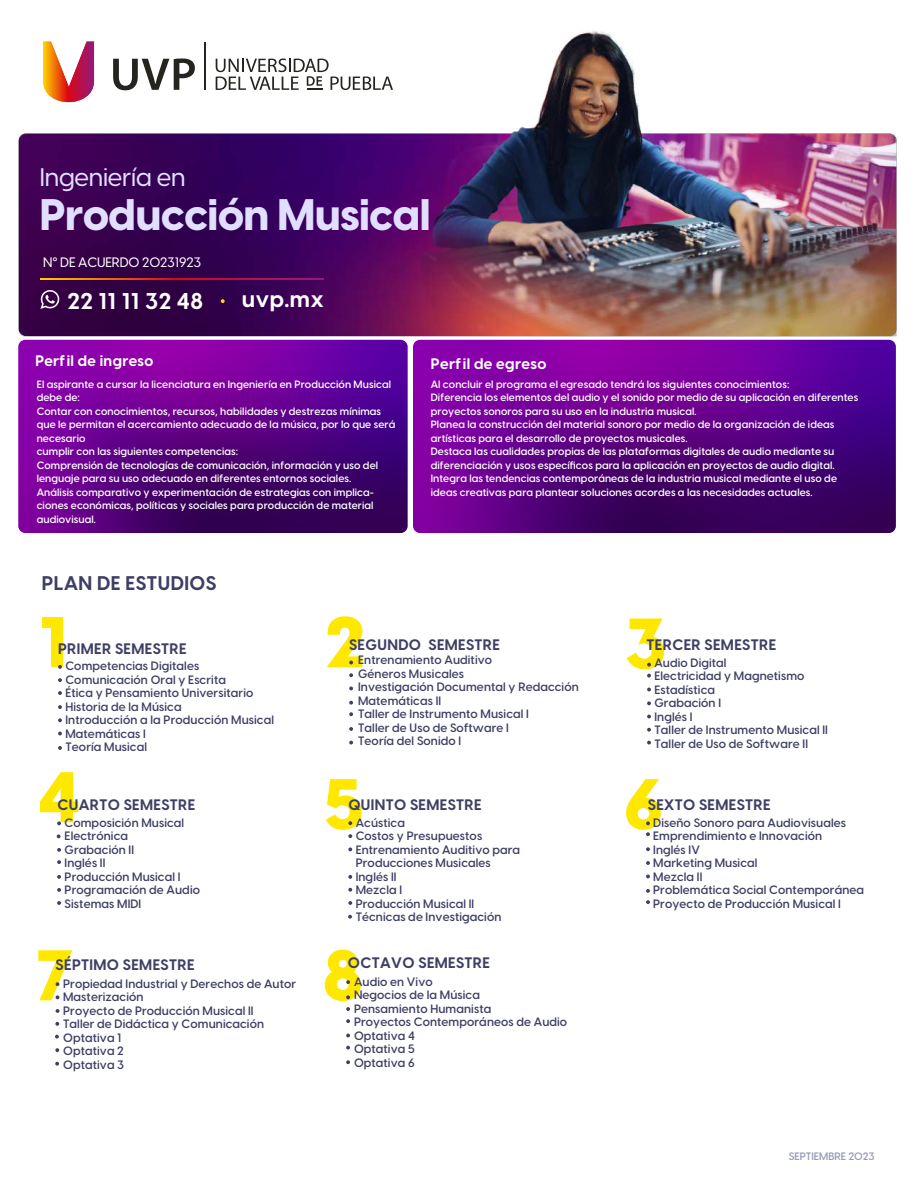
<style>
.page{position:relative;width:918px;height:1188px;background:#fff}
.page>*{position:absolute;margin:0;border:0;box-sizing:border-box;transform-origin:0 0}
.t1{font:800 70.5px "Visby CF";color:#ffe800}
.t2{font:800 43.5px "Visby CF";letter-spacing:-.01em;color:#e1dfff}
.t3{font:500 25.05px "Visby CF";letter-spacing:-.01em;color:#e1dfff}
.t4{font:700 22.5px "Visby CF";letter-spacing:.025em;color:#fff}
.t5{font:700 19.5px "Visby CF";letter-spacing:.025em;color:#3e3f64}
.t6{font:700 15px "Visby CF";letter-spacing:.025em;color:#3e3f64}
.t7{font:700 15px "Visby CF";letter-spacing:.025em;color:#fff}
.t8{font:500 13.5px "Visby CF";letter-spacing:-.01em;color:#fff}
.t9{font:600 12px/13.5px "Visby CF";letter-spacing:.01em;color:#3e3f64}
.t10{font:600 10.65px "Visby CF";color:#969ab5}
.t11{font:600 10.5px/13.5px "Visby CF";letter-spacing:.01em;color:#fff}
</style>
<div class="page">
<img style="left:18px;top:31px;width:880px;height:309px">
<svg style="left:43px;top:42px;width:51px;height:67px"></svg>
<svg style="left:216px;top:58px;width:177px;height:32px"></svg>
<hr style="left:204px;top:42px;width:2px;height:48px;background:#26241e">
<svg style="left:113px;top:58px;width:82px;height:32px"></svg>
<svg style="left:40px;top:290px;width:19px;height:19px"></svg>
<svg style="left:58px;top:665px;width:4px;height:4px"></svg>
<svg style="left:58px;top:678px;width:4px;height:4px"></svg>
<svg style="left:58px;top:691px;width:4px;height:4px"></svg>
<svg style="left:58px;top:705px;width:4px;height:4px"></svg>
<svg style="left:58px;top:718px;width:4px;height:4px"></svg>
<svg style="left:58px;top:732px;width:4px;height:3px"></svg>
<svg style="left:58px;top:746px;width:4px;height:4px"></svg>
<svg style="left:57px;top:821px;width:4px;height:4px"></svg>
<svg style="left:57px;top:860px;width:4px;height:4px"></svg>
<svg style="left:57px;top:875px;width:4px;height:4px"></svg>
<svg style="left:57px;top:848px;width:4px;height:4px"></svg>
<svg style="left:57px;top:888px;width:4px;height:4px"></svg>
<svg style="left:57px;top:901px;width:4px;height:4px"></svg>
<svg style="left:57px;top:834px;width:4px;height:4px"></svg>
<svg style="left:56px;top:982px;width:3px;height:4px"></svg>
<svg style="left:56px;top:995px;width:3px;height:4px"></svg>
<svg style="left:55px;top:1062px;width:4px;height:4px"></svg>
<svg style="left:56px;top:1009px;width:3px;height:4px"></svg>
<svg style="left:55px;top:1048px;width:4px;height:4px"></svg>
<svg style="left:55px;top:1035px;width:4px;height:4px"></svg>
<svg style="left:55px;top:1022px;width:4px;height:4px"></svg>
<svg style="left:349px;top:661px;width:4px;height:3px"></svg>
<svg style="left:349px;top:673px;width:4px;height:4px"></svg>
<svg style="left:349px;top:687px;width:4px;height:3px"></svg>
<svg style="left:349px;top:701px;width:4px;height:4px"></svg>
<svg style="left:349px;top:712px;width:4px;height:4px"></svg>
<svg style="left:349px;top:741px;width:4px;height:4px"></svg>
<svg style="left:349px;top:727px;width:4px;height:4px"></svg>
<svg style="left:647px;top:663px;width:4px;height:4px"></svg>
<svg style="left:647px;top:674px;width:4px;height:4px"></svg>
<svg style="left:647px;top:701px;width:4px;height:4px"></svg>
<svg style="left:647px;top:688px;width:4px;height:3px"></svg>
<svg style="left:647px;top:728px;width:4px;height:4px"></svg>
<svg style="left:647px;top:715px;width:4px;height:3px"></svg>
<svg style="left:647px;top:741px;width:4px;height:4px"></svg>
<svg style="left:346px;top:980px;width:4px;height:4px"></svg>
<svg style="left:346px;top:995px;width:4px;height:4px"></svg>
<svg style="left:346px;top:1019px;width:4px;height:4px"></svg>
<svg style="left:346px;top:1007px;width:4px;height:4px"></svg>
<svg style="left:346px;top:1046px;width:4px;height:4px"></svg>
<svg style="left:346px;top:1060px;width:4px;height:4px"></svg>
<svg style="left:346px;top:1034px;width:4px;height:3px"></svg>
<svg style="left:348px;top:821px;width:4px;height:4px"></svg>
<svg style="left:348px;top:834px;width:4px;height:4px"></svg>
<svg style="left:348px;top:875px;width:4px;height:4px"></svg>
<svg style="left:348px;top:915px;width:4px;height:4px"></svg>
<svg style="left:348px;top:848px;width:4px;height:3px"></svg>
<svg style="left:348px;top:888px;width:4px;height:4px"></svg>
<svg style="left:348px;top:901px;width:4px;height:4px"></svg>
<svg style="left:646px;top:821px;width:4px;height:4px"></svg>
<svg style="left:646px;top:832px;width:4px;height:4px"></svg>
<svg style="left:646px;top:847px;width:4px;height:4px"></svg>
<svg style="left:646px;top:875px;width:4px;height:3px"></svg>
<svg style="left:646px;top:861px;width:4px;height:4px"></svg>
<svg style="left:646px;top:889px;width:4px;height:4px"></svg>
<svg style="left:646px;top:900px;width:4px;height:4px"></svg>
<svg style="left:40px;top:279px;width:283px;height:1px"></svg>
<svg style="left:221px;top:299px;width:4px;height:4px"></svg>
<svg style="left:18px;top:340px;width:390px;height:193px;background:#600187"></svg>
<svg style="left:413px;top:340px;width:483px;height:193px;background:#610088"></svg>
<h3 class="t3" style="left:40px;top:158px;width:147px">Ingeniería en</h3>
<h2 class="t2" style="left:40px;top:181px;width:392px">Producción Musical</h2>
<p class="t8" style="left:43px;top:252px;width:159px">N° DE ACUERDO 20231923</p>
<h3 class="t4" style="left:68px;top:284px;width:137px">22 11 11 32 48</h3>
<h3 class="t4" style="left:242px;top:282px;width:83px">uvp.mx</h3>
<h3 class="t7" style="left:35px;top:349px;width:119px">Perfil de ingreso</h3>
<h3 class="t7" style="left:431px;top:352px;width:117px">Perfil de egreso</h3>
<p class="t11" style="left:37px;top:377px;width:360px">El aspirante a cursar la licenciatura en Ingeniería en Producción Musical debe de:<br>Contar con conocimientos, recursos, habilidades y destrezas mínimas que le permitan el acercamiento adecuado de la música, por lo que será necesario<br>cumplir con las siguientes competencias:<br>Comprensión de tecnologías de comunicación, información y uso del lenguaje para su uso adecuado en diferentes entornos sociales.<br>Análisis comparativo y experimentación de estrategias con implica&shy;ciones económicas, políticas y sociales para producción de material audiovisual.</p>
<p class="t11" style="left:431px;top:377px;width:429px">Al concluir el programa el egresado tendrá los siguientes conocimientos:<br>Diferencia los elementos del audio y el sonido por medio de su aplicación en diferentes proyectos sonoros para su uso en la industria musical.<br>Planea la construcción del material sonoro por medio de la organización de ideas artísticas para el desarrollo de proyectos musicales.<br>Destaca las cualidades propias de las plataformas digitales de audio mediante su diferenciación y usos específicos para la aplicación en proyectos de audio digital.<br>Integra las tendencias contemporáneas de la industria musical mediante el uso de ideas creativas para plantear soluciones acordes a las necesidades actuales.</p>
<h3 class="t5" style="left:42px;top:568px;width:176px">PLAN DE ESTUDIOS</h3>
<h1 class="t1" style="left:39px;top:586px;width:31px">1</h1>
<h1 class="t1" style="left:325px;top:586px;width:41px">2</h1>
<h1 class="t1" style="left:625px;top:587px;width:43px">3</h1>
<h3 class="t6" style="left:349px;top:633px;width:152px">SEGUNDO SEMESTRE</h3>
<p class="t9" style="left:358px;top:653px;width:222px">Entrenamiento Auditivo<br>Géneros Musicales<br>Investigación Documental y Redacción<br>Matemáticas II<br>Taller de Instrumento Musical I<br>Taller de Uso de Software I<br>Teoría del Sonido I</p>
<h3 class="t6" style="left:647px;top:633px;width:131px">TERCER SEMESTRE</h3>
<p class="t9" style="left:654px;top:655px;width:175px">Audio Digital<br>Electricidad y Magnetismo<br>Estadística<br>Grabación I<br>Inglés I<br>Taller de Instrumento Musical II<br>Taller de Uso de Software II</p>
<h3 class="t6" style="left:58px;top:637px;width:130px">PRIMER SEMESTRE</h3>
<p class="t9" style="left:65px;top:659px;width:210px">Competencias Digitales<br>Comunicación Oral y Escrita<br>Ética y Pensamiento Universitario<br>Historia de la Música<br>Introducción a la Producción Musical<br>Matemáticas I<br>Teoría Musical</p>
<h1 class="t1" style="left:38px;top:741px;width:44px">4</h1>
<h1 class="t1" style="left:324px;top:748px;width:41px">5</h1>
<h1 class="t1" style="left:624px;top:748px;width:40px">6</h1>
<h3 class="t6" style="left:348px;top:793px;width:135px">QUINTO SEMESTRE</h3>
<p class="t9" style="left:356px;top:815px;width:166px">Acústica<br>Costos y Presupuestos<br>Entrenamiento Auditivo para<br>Producciones Musicales<br>Inglés II<br>Mezcla I<br>Producción Musical II<br>Técnicas de Investigación</p>
<h3 class="t6" style="left:58px;top:793px;width:139px">CUARTO SEMESTRE</h3>
<p class="t9" style="left:65px;top:815px;width:137px">Composición Musical<br>Electrónica<br>Grabación II<br>Inglés II<br>Producción Musical I<br>Programación de Audio<br>Sistemas MIDI</p>
<h3 class="t6" style="left:648px;top:793px;width:124px">SEXTO SEMESTRE</h3>
<p class="t9" style="left:653px;top:815px;width:212px">Diseño Sonoro para Audiovisuales<br>Emprendimiento e Innovación<br>Inglés IV<br>Marketing Musical<br>Mezcla II<br>Problemática Social Contemporánea<br>Proyecto de Producción Musical I</p>
<h1 class="t1" style="left:36px;top:919px;width:40px">7</h1>
<h1 class="t1" style="left:323px;top:919px;width:42px">8</h1>
<h3 class="t6" style="left:56px;top:954px;width:140px">SÉPTIMO SEMESTRE</h3>
<p class="t9" style="left:63px;top:976px;width:235px">Propiedad Industrial y Derechos de Autor<br>Masterización<br>Proyecto de Producción Musical II<br>Taller de Didáctica y Comunicación<br>Optativa 1<br>Optativa 2<br>Optativa 3</p>
<h3 class="t6" style="left:348px;top:951px;width:144px">OCTAVO SEMESTRE</h3>
<p class="t9" style="left:354px;top:974px;width:215px">Audio en Vivo<br>Negocios de la Música<br>Pensamiento Humanista<br>Proyectos Contemporáneos de Audio<br>Optativa 4<br>Optativa 5<br>Optativa 6</p>
<p class="t10" style="left:789px;top:1149px;width:87px">SEPTIEMBRE 2023</p>
</div>
